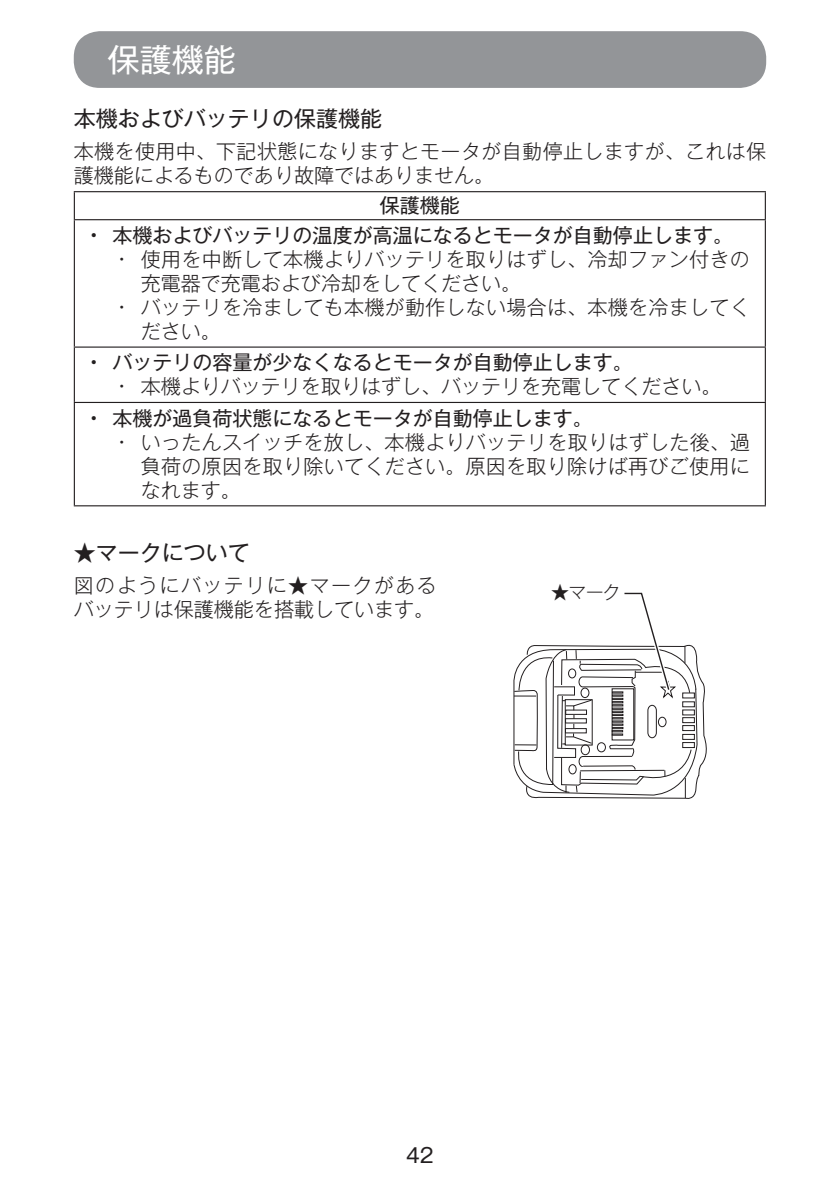
<style>
.page{position:relative;width:840px;height:1191px;background:#fff}
.page>*{position:absolute;margin:0;border:0;box-sizing:border-box;transform-origin:0 0}
.t1{font:32px "Gothic MB101 Pro";color:#fff}
.t2{font:22px "Gothic MB101 Pro";color:#231f20}
.t3{font:300 20px/24px "Gothic MB101 Pro";letter-spacing:.015em;color:#231f20}
.t4{font:20px "Gothic MB101 Pro";color:#231f20}
.t5{font:300 18px "Gothic MB101 Pro";color:#231f20}
.s1{font-weight:500}
</style>
<div class="page">
<div style="left:74px;top:31px;width:691px;height:57px;background:#939598;border-radius:26px"></div>
<hr style="left:74px;top:219px;width:691px;height:1px;background:#231f20">
<hr style="left:74px;top:346px;width:691px;height:2px;background:#231f20">
<hr style="left:74px;top:402px;width:691px;height:1px;background:#231f20">
<hr style="left:74px;top:191px;width:691px;height:1px;background:#231f20">
<svg style="left:74px;top:192px;width:1px;height:27px"></svg>
<svg style="left:764px;top:192px;width:1px;height:27px"></svg>
<hr style="left:74px;top:220px;width:1px;height:126px;background:#231f20">
<hr style="left:764px;top:220px;width:1px;height:126px;background:#231f20">
<hr style="left:74px;top:348px;width:1px;height:54px;background:#231f20">
<hr style="left:764px;top:348px;width:1px;height:54px;background:#231f20">
<hr style="left:74px;top:403px;width:1px;height:102px;background:#231f20">
<hr style="left:764px;top:403px;width:1px;height:102px;background:#231f20">
<hr style="left:74px;top:505px;width:691px;height:1px;background:#231f20">
<svg style="left:513px;top:592px;width:193px;height:207px"></svg>
<h1 class="t1" style="left:108px;top:33px;width:129px">保護機能</h1>
<p class="t2" style="left:74px;top:100px;width:309px">本機およびバッテリの保護機能</p>
<p class="t3" style="left:74px;top:137px;width:693px">本機を使用中、下記状態になりますとモータが自動停止しますが、これは保護機能によるものであり故障ではありません。</p>
<p class="t4" style="left:379px;top:189px;width:81px">保護機能</p>
<p class="t4" style="left:90px;top:219px;width:644px"><span class="s1">•</span> 本機およびバッテリの温度が高温になるとモータが自動停止します。</p>
<p class="t3" style="left:141px;top:244px;width:610px;text-indent:-23px">• 使用を中断して本機よりバッテリを取りはずし、冷却ファン付きの充電器で充電および冷却をしてください。</p>
<p class="t3" style="left:141px;top:292px;width:610px;text-indent:-23px">• バッテリを冷ましても本機が動作しない場合は、本機を冷ましてください。</p>
<p class="t4" style="left:90px;top:346px;width:544px"><span class="s1">•</span> バッテリの容量が少なくなるとモータが自動停止します。</p>
<p class="t3" style="left:118px;top:372px;width:604px">• 本機よりバッテリを取りはずし、バッテリを充電してください。</p>
<p class="t4" style="left:90px;top:401px;width:504px"><span class="s1">•</span> 本機が過負荷状態になるとモータが自動停止します。</p>
<p class="t3" style="left:141px;top:427px;width:610px;text-align:justify;text-indent:-23px">• いったんスイッチを放し、本機よりバッテリを取りはずした後、過負荷の原因を取り除いてください。原因を取り除けば再びご使用になれます。</p>
<p class="t2" style="left:74px;top:534px;width:177px">★マークについて</p>
<p class="t3" style="left:74px;top:570px;width:364px">図のようにバッテリに★マークがあるバッテリは保護機能を搭載しています。</p>
<p class="t5" style="left:551px;top:577px;width:71px">★マーク</p>
<p class="t4" style="left:406px;top:1139px;width:29px">42</p>
</div>
